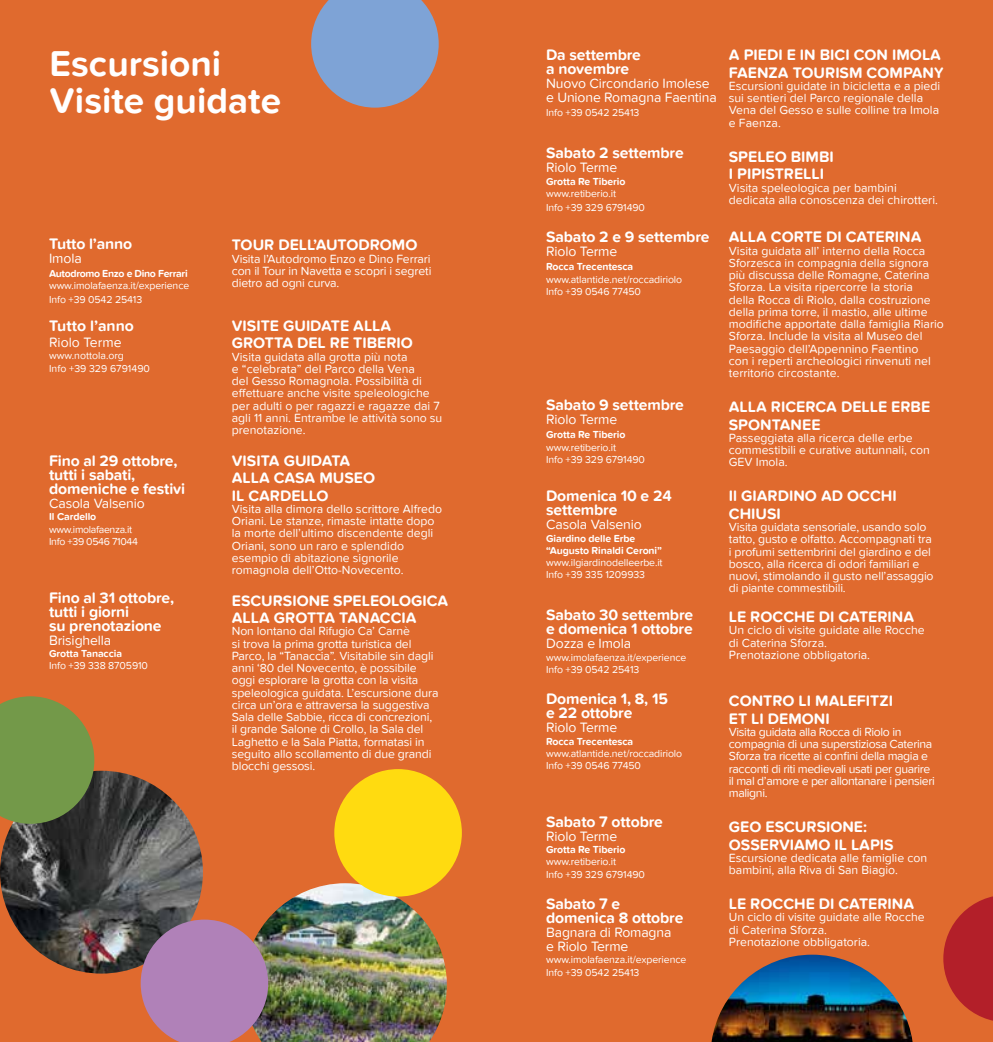
<style>
.page{position:relative;width:993px;height:1042px;background:#fff}
.page>*{position:absolute;margin:0;border:0;box-sizing:border-box;transform-origin:0 0}
.t1{font:700 36.93px/37.1px "Proxima Nova Soft W03";color:#fff}
.t2{font:700 15.75px/17.5px "Proxima Nova Soft W03";color:#fff}
.t3{font:14px/14px "Proxima Nova Soft W03";letter-spacing:-.01em;color:#fff}
.t4{font:12.25px/12.2px "Proxima Nova Soft W03";color:#fff}
.t5{font:12.25px/12.2px "Proxima Nova Soft W03";letter-spacing:-.03em;color:#fff}
.t6{font:10.5px/12.2px "Proxima Nova Soft W03";letter-spacing:-.01em;color:#fff}
.t7{font:700 10.5px/12.2px "Proxima Nova Soft W03";letter-spacing:-.01em;color:#fff}
.t8{font:10.5px/12.2px "Proxima Nova Soft W03";letter-spacing:-.03em;color:#fff}
.t9{font:700 10.5px "Proxima Nova Soft W03";letter-spacing:-.03em;color:#fff}
</style>
<div class="page">
<div style="left:0;top:0;width:992px;height:1042px;background:#e06a2e"></div>
<img style="left:0;top:771px;width:203px;height:202px;border-radius:101px">
<img style="left:711px;top:954px;width:201px;height:88px">
<img style="left:268px;top:883px;width:178px;height:159px">
<div style="left:334px;top:769px;width:127px;height:127px;background:#ffdb10;border-radius:50%"></div>
<svg style="left:141px;top:919px;width:127px;height:123px;background:#a9799f"></svg>
<svg style="left:0;top:696px;width:94px;height:128px;background:#778c44"></svg>
<svg style="left:943px;top:896px;width:49px;height:125px"></svg>
<svg style="left:311px;top:0;width:127px;height:108px"></svg>
<h1 class="t1" style="left:50px;top:44px;width:233px">Escursioni<br>Visite guidate</h1>
<p class="t2" style="left:49px;top:235px;width:85px">Tutto l’anno</p>
<p class="t3" style="left:49px;top:251px;width:34px">Imola</p>
<p class="t9" style="left:49px;top:268px;width:140px">Autodromo Enzo e Dino Ferrari</p>
<p class="t6" style="left:49px;top:279px;width:142px;line-height:14px">www.imolafaenza.it/experience<br>Info +39 0542 25413</p>
<p class="t2" style="left:49px;top:317px;width:86px">Tutto l’anno</p>
<p class="t3" style="left:49px;top:335px;width:74px">Riolo Terme</p>
<p class="t6" style="left:49px;top:350px;width:102px">www.nottola.org<br>Info +39 329 6791490</p>
<p class="t2" style="left:49px;top:453px;width:137px;line-height:14px">Fino al 29 ottobre, tutti i sabati, domeniche e festivi</p>
<p class="t3" style="left:49px;top:496px;width:97px">Casola Valsenio</p>
<p class="t7" style="left:49px;top:510px;width:49px">Il Cardello</p>
<p class="t8" style="left:49px;top:523px;width:90px">www.imolafaenza.it<br>Info +39 0546 71044</p>
<p class="t2" style="left:49px;top:590px;width:126px;line-height:14px">Fino al 31 ottobre, tutti i giorni<br>su prenotazione</p>
<p class="t3" style="left:49px;top:633px;width:64px">Brisighella</p>
<p class="t7" style="left:49px;top:647px;width:74px">Grotta Tanaccia</p>
<p class="t6" style="left:49px;top:659px;width:100px">Info +39 338 8705910</p>
<p class="t2" style="left:232px;top:236px;width:187px">TOUR DELL’AUTODROMO</p>
<p class="t4" style="left:232px;top:252px;width:201px;text-align:justify">Visita l’Autodromo Enzo e Dino Ferrari con il Tour in Navetta e scopri i segreti dietro ad ogni curva.</p>
<p class="t2" style="left:232px;top:316px;width:182px">VISITE GUIDATE ALLA<br>GROTTA DEL RE TIBERIO</p>
<p class="t4" style="left:232px;top:350px;width:212px">Visita guidata alla grotta più nota<br>e “celebrata” del Parco della Vena<br>del Gesso Romagnola. Possibilità di effettuare anche visite speleologiche per adulti o per ragazzi e ragazze dai 7 agli 11 anni. Entrambe le attività sono su prenotazione.</p>
<p class="t2" style="left:232px;top:451px;width:145px">VISITA GUIDATA<br>ALLA CASA MUSEO<br>IL CARDELLO</p>
<p class="t4" style="left:232px;top:502px;width:212px">Visita alla dimora dello scrittore Alfredo Oriani. Le stanze, rimaste intatte dopo la morte dell’ultimo discendente degli Oriani, sono un raro e splendido esempio di abitazione signorile romagnola dell’Otto-Novecento.</p>
<p class="t2" style="left:232px;top:591px;width:218px">ESCURSIONE SPELEOLOGICA<br>ALLA GROTTA TANACCIA</p>
<p class="t4" style="left:232px;top:625px;width:208px">Non lontano dal Rifugio Ca’ Carnè<br>si trova la prima grotta turistica del Parco, la “Tanaccia”. Visitabile sin dagli anni ‘80 del Novecento, è possibile oggi esplorare la grotta con la visita speleologica guidata. L’escursione dura circa un’ora e attraversa la suggestiva Sala delle Sabbie, ricca di concrezioni, il grande Salone di Crollo, la Sala del Laghetto e la Sala Piatta, formatasi in seguito allo scollamento di due grandi blocchi gessosi.</p>
<p class="t2" style="left:546px;top:48px;width:96px;line-height:14px">Da settembre a novembre</p>
<p class="t3" style="left:546px;top:76px;width:172px">Nuovo Circondario Imolese e Unione Romagna Faentina</p>
<p class="t6" style="left:546px;top:106px;width:95px">Info +39 0542 25413</p>
<p class="t2" style="left:546px;top:144px;width:139px">Sabato 2 settembre</p>
<p class="t3" style="left:546px;top:160px;width:73px">Riolo Terme</p>
<p class="t7" style="left:546px;top:175px;width:81px">Grotta Re Tiberio</p>
<p class="t6" style="left:546px;top:186px;width:100px;line-height:14px">www.retiberio.it<br>Info +39 329 6791490</p>
<p class="t2" style="left:546px;top:228px;width:165px">Sabato 2 e 9 settembre</p>
<p class="t3" style="left:546px;top:244px;width:73px">Riolo Terme</p>
<p class="t7" style="left:546px;top:260px;width:89px">Rocca Trecentesca</p>
<p class="t6" style="left:546px;top:273px;width:137px">www.atlantide.net/roccadiriolo<br>Info +39 0546 77450</p>
<p class="t2" style="left:546px;top:396px;width:139px">Sabato 9 settembre</p>
<p class="t3" style="left:546px;top:412px;width:73px">Riolo Terme</p>
<p class="t7" style="left:546px;top:428px;width:81px">Grotta Re Tiberio</p>
<p class="t6" style="left:546px;top:441px;width:100px">www.retiberio.it<br>Info +39 329 6791490</p>
<p class="t2" style="left:546px;top:489px;width:127px;line-height:14px">Domenica 10 e 24 settembre</p>
<p class="t3" style="left:546px;top:517px;width:97px">Casola Valsenio</p>
<p class="t7" style="left:546px;top:532px;width:117px">Giardino delle Erbe “Augusto Rinaldi Ceroni”</p>
<p class="t6" style="left:546px;top:556px;width:118px">www.ilgiardinodelleerbe.it<br>Info +39 335 1209933</p>
<p class="t2" style="left:546px;top:608px;width:148px;line-height:14px">Sabato 30 settembre e domenica 1 ottobre</p>
<p class="t3" style="left:546px;top:636px;width:87px">Dozza e Imola</p>
<p class="t6" style="left:546px;top:651px;width:142px">www.imolafaenza.it/experience<br>Info +39 0542 25413</p>
<p class="t2" style="left:546px;top:692px;width:123px;line-height:14px">Domenica 1, 8, 15 e 22 ottobre</p>
<p class="t3" style="left:546px;top:720px;width:73px">Riolo Terme</p>
<p class="t7" style="left:546px;top:735px;width:89px">Rocca Trecentesca</p>
<p class="t6" style="left:546px;top:747px;width:137px">www.atlantide.net/roccadiriolo<br>Info +39 0546 77450</p>
<p class="t2" style="left:546px;top:812px;width:118px">Sabato 7 ottobre</p>
<p class="t3" style="left:546px;top:829px;width:73px">Riolo Terme</p>
<p class="t7" style="left:546px;top:843px;width:81px">Grotta Re Tiberio</p>
<p class="t6" style="left:546px;top:855px;width:100px">www.retiberio.it<br>Info +39 329 6791490</p>
<p class="t2" style="left:546px;top:896px;width:139px;line-height:14px">Sabato 7 e domenica 8 ottobre</p>
<p class="t3" style="left:546px;top:925px;width:127px">Bagnara di Romagna e Riolo Terme</p>
<p class="t6" style="left:546px;top:953px;width:142px">www.imolafaenza.it/experience<br>Info +39 0542 25413</p>
<p class="t2" style="left:728px;top:46px;width:217px">A PIEDI E IN BICI CON IMOLA<br>FAENZA TOURISM COMPANY</p>
<p class="t4" style="left:728px;top:80px;width:213px">Escursioni guidate in bicicletta e a piedi sui sentieri del Parco regionale della<br>Vena del Gesso e sulle colline tra Imola e Faenza.</p>
<p class="t2" style="left:728px;top:147px;width:106px">SPELEO BIMBI<br>I PIPISTRELLI</p>
<p class="t4" style="left:728px;top:181px;width:210px">Visita speleologica per bambini dedicata alla conoscenza dei chirotteri.</p>
<p class="t2" style="left:728px;top:228px;width:194px">ALLA CORTE DI CATERINA</p>
<p class="t4" style="left:728px;top:244px;width:216px">Visita guidata all’ interno della Rocca Sforzesca in compagnia della signora più discussa delle Romagne, Caterina Sforza. La visita ripercorre la storia<br>della Rocca di Riolo, dalla costruzione della prima torre, il mastio, alle ultime modifiche apportate dalla famiglia Riario Sforza. Include la visita al Museo del Paesaggio dell’Appennino Faentino<br>con i reperti archeologici rinvenuti nel territorio circostante.</p>
<p class="t2" style="left:728px;top:398px;width:203px">ALLA RICERCA DELLE ERBE<br>SPONTANEE</p>
<p class="t4" style="left:728px;top:431px;width:202px">Passeggiata alla ricerca delle erbe commestibili e curative autunnali, con<br>GEV Imola.</p>
<p class="t2" style="left:728px;top:487px;width:169px">Il GIARDINO AD OCCHI<br>CHIUSI</p>
<p class="t4" style="left:728px;top:521px;width:206px">Visita guidata sensoriale, usando solo tatto, gusto e olfatto. Accompagnati tra i profumi settembrini del giardino e del bosco, alla ricerca di odori familiari e nuovi, stimolando il gusto nell’assaggio di piante commestibili.</p>
<p class="t2" style="left:728px;top:608px;width:187px">LE ROCCHE DI CATERINA</p>
<p class="t4" style="left:728px;top:624px;width:197px">Un ciclo di visite guidate alle Rocche di Caterina Sforza.<br>Prenotazione obbligatoria.</p>
<p class="t2" style="left:728px;top:692px;width:166px">CONTRO LI MALEFITZI<br>ET LI DEMONI</p>
<p class="t5" style="left:728px;top:725px;width:207px">Visita guidata alla Rocca di Riolo in compagnia di una superstiziosa Caterina Sforza tra ricette ai confini della magia e racconti di riti medievali usati per guarire il mal d’amore e per allontanare i pensieri maligni.</p>
<p class="t2" style="left:728px;top:818px;width:166px">GEO ESCURSIONE:<br>OSSERVIAMO IL LAPIS</p>
<p class="t4" style="left:728px;top:851px;width:200px">Escursione dedicata alle famiglie con bambini, alla Riva di San Biagio.</p>
<p class="t2" style="left:728px;top:895px;width:187px">LE ROCCHE DI CATERINA</p>
<p class="t4" style="left:728px;top:911px;width:197px">Un ciclo di visite guidate alle Rocche di Caterina Sforza.<br>Prenotazione obbligatoria.</p>
</div>
